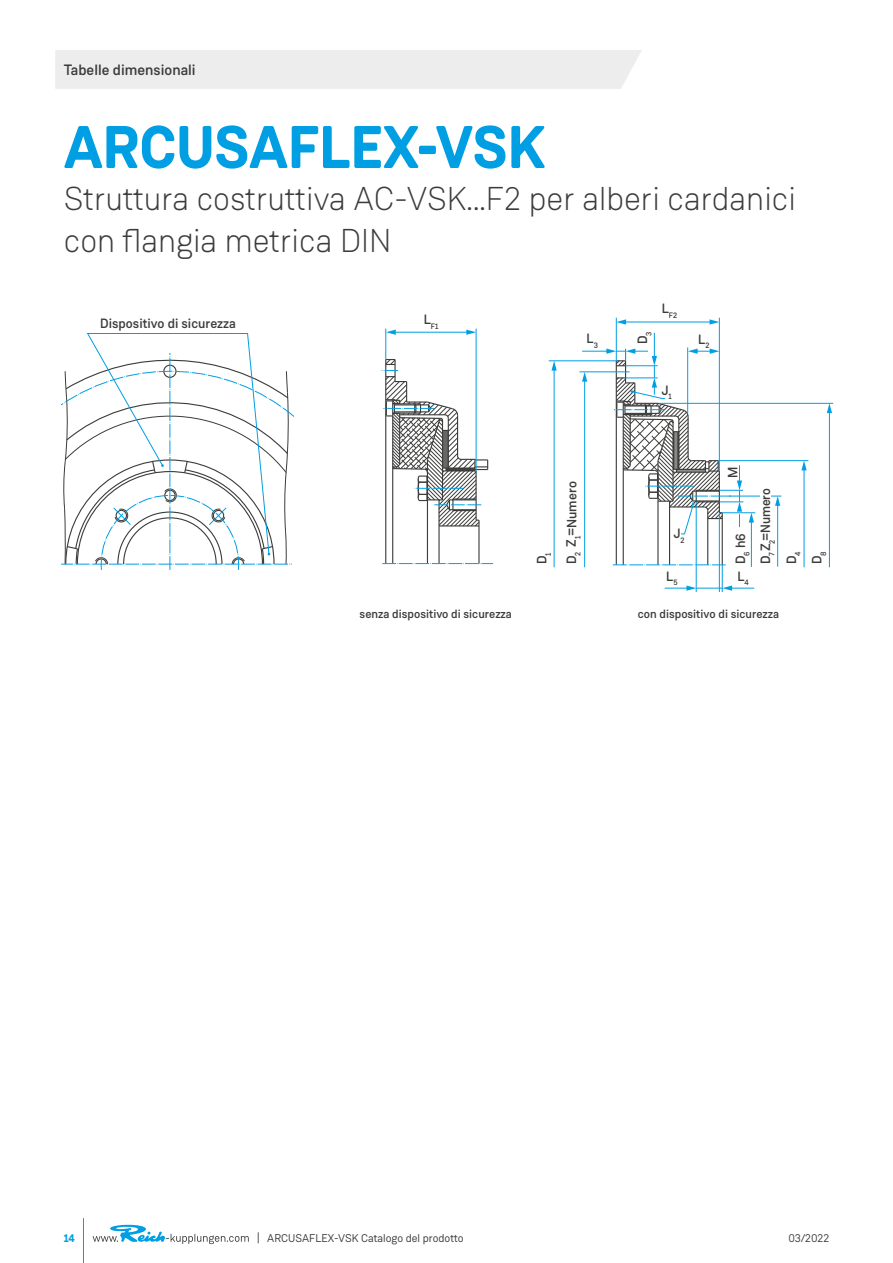
<style>
.page{position:relative;width:893px;height:1263px;background:#fff}
.page>*{position:absolute;margin:0;border:0;box-sizing:border-box;transform-origin:0 0}
.t1{font:700 60px "Weissenhof Grotesk";color:#009fe3}
.t2{font:300 33px/42px "Weissenhof Grotesk";color:#3c3c3b}
.t3{font:500 15px "Weissenhof Grotesk";color:#3c3c3b}
.t4{font:500 13.5px "Weissenhof Grotesk";color:#3c3c3b}
.t5{font:500 12px "Weissenhof Grotesk";color:#3c3c3b}
.t6{font:11.25px "Weissenhof Grotesk";color:#3c3c3b}
.t7{font:700 11.25px "Weissenhof Grotesk";color:#009fe3}
.t8{font:500 7.8px "Weissenhof Grotesk";color:#3c3c3b}
</style>
<div class="page">
<hr style="left:83px;top:1218px;width:1px;height:45px;background:#009fe3">
<div style="left:55px;top:50px;width:587px;height:39px;background:#ededed"></div>
<svg style="left:93px;top:1224px;width:156px;height:20px"></svg>
<hr style="left:392px;top:400px;width:1px;height:164px;background:#3c3c3b">
<hr style="left:427px;top:459px;width:1px;height:105px;background:#3c3c3b">
<hr style="left:385px;top:359px;width:1px;height:205px;background:#3c3c3b">
<hr style="left:438px;top:500px;width:2px;height:64px;background:#3c3c3b">
<hr style="left:478px;top:520px;width:2px;height:44px;background:#3c3c3b">
<hr style="left:623px;top:402px;width:1px;height:163px;background:#3c3c3b">
<hr style="left:657px;top:461px;width:1px;height:104px;background:#3c3c3b">
<hr style="left:616px;top:361px;width:1px;height:204px;background:#3c3c3b">
<hr style="left:669px;top:501px;width:1px;height:64px;background:#3c3c3b">
<hr style="left:722px;top:513px;width:1px;height:52px;background:#3c3c3b">
<hr style="left:707px;top:510px;width:1px;height:55px;background:#3c3c3b">
<hr style="left:696px;top:502px;width:1px;height:90px;background:#009fe3">
<svg style="left:382px;top:563px;width:111px;height:1px"></svg>
<svg style="left:381px;top:358px;width:107px;height:169px"></svg>
<hr style="left:394px;top:332px;width:74px;height:1px;background:#009fe3">
<svg style="left:386px;top:330px;width:10px;height:5px"></svg>
<svg style="left:466px;top:330px;width:10px;height:5px"></svg>
<hr style="left:385px;top:329px;width:1px;height:30px;background:#009fe3">
<hr style="left:476px;top:329px;width:1px;height:142px;background:#009fe3">
<hr style="left:554px;top:369px;width:1px;height:198px;background:#009fe3">
<svg style="left:551px;top:361px;width:6px;height:10px"></svg>
<hr style="left:584px;top:380px;width:1px;height:187px;background:#009fe3">
<hr style="left:829px;top:411px;width:1px;height:156px;background:#009fe3">
<svg style="left:827px;top:404px;width:5px;height:9px"></svg>
<hr style="left:804px;top:469px;width:1px;height:98px;background:#009fe3">
<svg style="left:801px;top:461px;width:6px;height:9px"></svg>
<hr style="left:719px;top:513px;width:1px;height:79px;background:#009fe3">
<hr style="left:751px;top:521px;width:1px;height:46px;background:#009fe3">
<svg style="left:749px;top:513px;width:5px;height:9px"></svg>
<hr style="left:777px;top:504px;width:1px;height:63px;background:#009fe3">
<svg style="left:775px;top:497px;width:5px;height:9px"></svg>
<hr style="left:729px;top:496px;width:52px;height:1px;background:#009fe3">
<hr style="left:722px;top:512px;width:33px;height:1px;background:#009fe3">
<hr style="left:624px;top:322px;width:87px;height:1px;background:#009fe3">
<svg style="left:617px;top:319px;width:9px;height:6px"></svg>
<svg style="left:710px;top:319px;width:9px;height:6px"></svg>
<hr style="left:579px;top:371px;width:34px;height:1px;background:#009fe3">
<hr style="left:549px;top:360px;width:67px;height:1px;background:#009fe3">
<hr style="left:616px;top:318px;width:1px;height:43px;background:#009fe3">
<hr style="left:719px;top:318px;width:1px;height:153px;background:#009fe3">
<hr style="left:659px;top:403px;width:174px;height:1px;background:#009fe3">
<svg style="left:613px;top:564px;width:141px;height:28px"></svg>
<hr style="left:718px;top:460px;width:90px;height:1px;background:#009fe3">
<svg style="left:582px;top:333px;width:161px;height:202px"></svg>
<svg style="left:62px;top:333px;width:233px;height:237px"></svg>
<div style="left:760px;top:472px;width:10px;height:61px;background:#fff"></div>
<p class="t3" style="left:64px;top:61px;width:133px">Tabelle dimensionali</p>
<h1 class="t1" style="left:64px;top:109px;width:484px">ARCUSAFLEX-VSK</h1>
<h2 class="t2" style="left:64px;top:177px;width:734px">Struttura costruttiva AC-VSK...F2 per alberi cardanici con flangia metrica DIN</h2>
<p class="t4" style="left:100px;top:315px;width:137px">Dispositivo di sicurezza</p>
<p class="t8" style="left:424px;top:321px;width:16px"><sup>L</sup>F1</p>
<p class="t4" style="left:587px;top:330px;width:13px">L<sub>3</sub></p>
<p class="t4" style="left:634px;top:344px;width:14px;rotate:-90deg">D<sub>3</sub></p>
<p class="t8" style="left:662px;top:310px;width:17px"><sup>L</sup>F2</p>
<p class="t4" style="left:662px;top:382px;width:12px">J<sub>1</sub></p>
<p class="t4" style="left:698px;top:331px;width:13px">L<sub>2</sub></p>
<p class="t5" style="left:360px;top:607px;width:154px">senza dispositivo di sicurezza</p>
<p class="t4" style="left:533px;top:564px;width:13px;rotate:-90deg">D<sub>1</sub></p>
<p class="t4" style="left:725px;top:478px;width:13px;rotate:-90deg">M</p>
<p class="t4" style="left:564px;top:528px;width:48px;rotate:-90deg">Numero</p>
<p class="t4" style="left:757px;top:533px;width:46px;rotate:-90deg">Numero</p>
<p class="t4" style="left:563px;top:564px;width:78px;rotate:-90deg">D<sub>2</sub> Z =Anzahl</p>
<p class="t4" style="left:757px;top:564px;width:69px;rotate:-90deg">D<sub>7</sub> Z =Anzahl</p>
<p class="t4" style="left:674px;top:525px;width:12px">J<sub>2</sub></p>
<p class="t4" style="left:732px;top:564px;width:33px;rotate:-90deg">D<sub>6</sub> h6</p>
<p class="t8" style="left:573px;top:539px;width:5px;rotate:-90deg">1</p>
<p class="t8" style="left:767px;top:544px;width:6px;rotate:-90deg">2</p>
<p class="t4" style="left:666px;top:568px;width:13px">L<sub>5</sub></p>
<p class="t4" style="left:737px;top:568px;width:13px">L<sub>4</sub></p>
<p class="t4" style="left:783px;top:564px;width:14px;rotate:-90deg">D<sub>4</sub></p>
<p class="t5" style="left:638px;top:607px;width:143px">con dispositivo di sicurezza</p>
<p class="t4" style="left:809px;top:564px;width:15px;rotate:-90deg">D<sub>8</sub></p>
<p class="t7" style="left:64px;top:1231px;width:12px">14</p>
<p class="t6" style="left:267px;top:1231px;width:198px">ARCUSAFLEX-VSK Catalogo del prodotto</p>
<p class="t6" style="left:788px;top:1231px;width:42px">03/2022</p>
</div>
